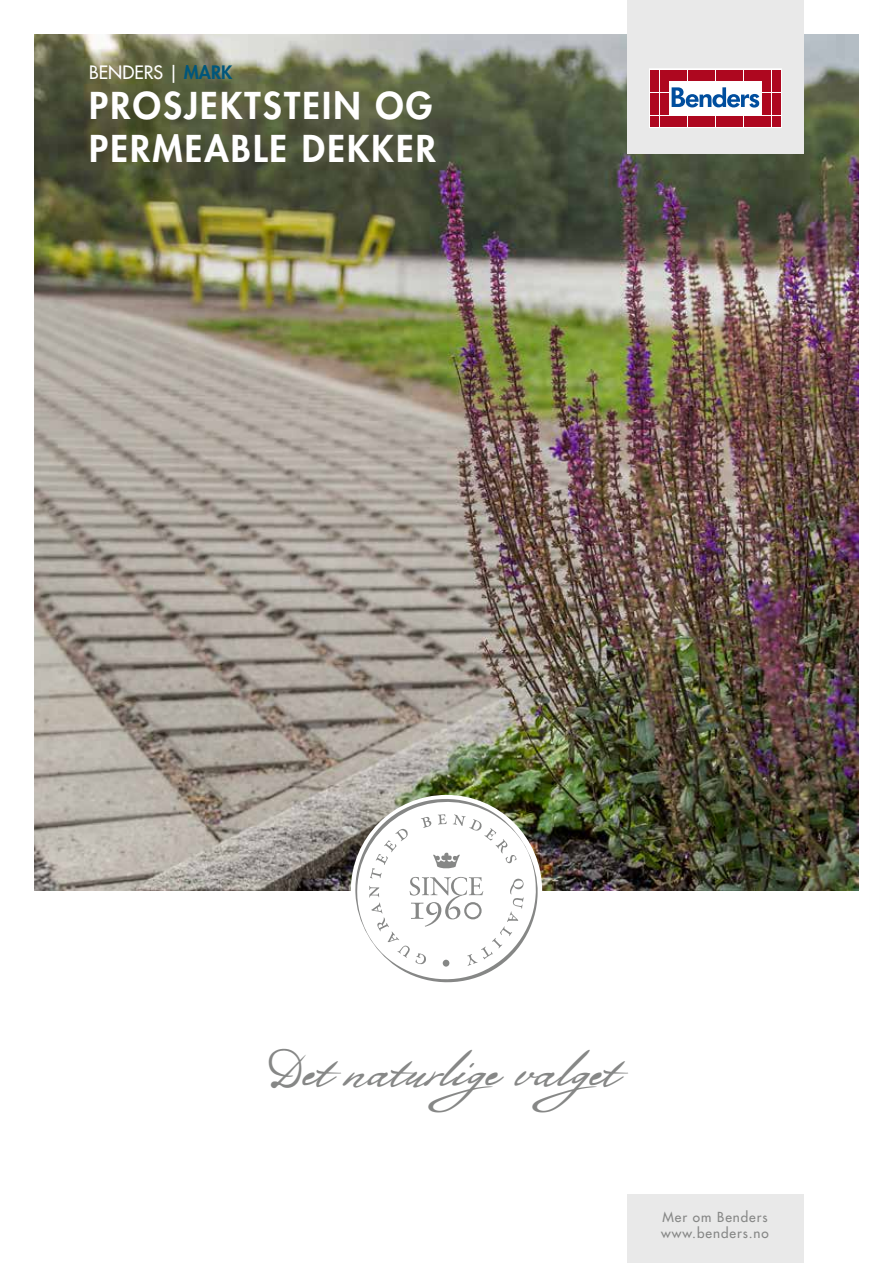
<style>
.page{position:relative;width:893px;height:1263px;background:#fff}
.page>*{position:absolute;margin:0;border:0;box-sizing:border-box;transform-origin:0 0}
.t1{font:48px "Bolivar";color:#868786}
.t2{font:800 36px/43.2px "Futura Std";letter-spacing:.06em;color:#fff}
.t3{font:500 18px "Futura Std";color:#fff}
.t4{font:500 13.5px/16.2px "Futura Std";letter-spacing:.07em;color:#868786}
.s1{font-weight:800;color:#00567b}
</style>
<div class="page">
<img style="left:34px;top:34px;width:825px;height:857px">
<div style="left:627px;top:1195px;width:177px;height:68px;background:#e9e9e9"></div>
<div style="left:627px;top:0;width:177px;height:153px;background:#e9e9e9"></div>
<svg style="left:651px;top:71px;width:128px;height:55px;fill:#fff"></svg>
<div style="left:649px;top:69px;width:132px;height:59px;border:1px solid #fff"></div>
<div style="left:651px;top:70px;width:8px;height:10px;background:#ae071f"></div>
<div style="left:660px;top:70px;width:8px;height:10px;background:#ae071f"></div>
<div style="left:651px;top:81px;width:8px;height:11px;background:#ae071f"></div>
<div style="left:660px;top:81px;width:8px;height:11px;background:#ae071f"></div>
<div style="left:651px;top:93px;width:8px;height:10px;background:#ae071f"></div>
<div style="left:660px;top:93px;width:8px;height:10px;background:#ae071f"></div>
<div style="left:651px;top:104px;width:8px;height:11px;background:#ae071f"></div>
<div style="left:660px;top:104px;width:8px;height:11px;background:#ae071f"></div>
<div style="left:651px;top:116px;width:8px;height:10px;background:#ae071f"></div>
<div style="left:660px;top:116px;width:8px;height:10px;background:#ae071f"></div>
<div style="left:669px;top:70px;width:8px;height:10px;background:#ae071f"></div>
<div style="left:679px;top:70px;width:8px;height:10px;background:#ae071f"></div>
<div style="left:688px;top:70px;width:8px;height:10px;background:#ae071f"></div>
<div style="left:697px;top:70px;width:9px;height:10px;background:#ae071f"></div>
<div style="left:707px;top:70px;width:8px;height:10px;background:#ae071f"></div>
<div style="left:716px;top:70px;width:8px;height:10px;background:#ae071f"></div>
<div style="left:725px;top:70px;width:9px;height:10px;background:#ae071f"></div>
<div style="left:735px;top:70px;width:8px;height:10px;background:#ae071f"></div>
<div style="left:744px;top:70px;width:8px;height:10px;background:#ae071f"></div>
<div style="left:753px;top:70px;width:9px;height:10px;background:#ae071f"></div>
<div style="left:669px;top:116px;width:8px;height:10px;background:#ae071f"></div>
<div style="left:679px;top:116px;width:8px;height:10px;background:#ae071f"></div>
<div style="left:688px;top:116px;width:8px;height:10px;background:#ae071f"></div>
<div style="left:697px;top:116px;width:9px;height:10px;background:#ae071f"></div>
<div style="left:707px;top:116px;width:8px;height:10px;background:#ae071f"></div>
<div style="left:716px;top:116px;width:8px;height:10px;background:#ae071f"></div>
<div style="left:725px;top:116px;width:9px;height:10px;background:#ae071f"></div>
<div style="left:735px;top:116px;width:8px;height:10px;background:#ae071f"></div>
<div style="left:744px;top:116px;width:8px;height:10px;background:#ae071f"></div>
<div style="left:753px;top:116px;width:9px;height:10px;background:#ae071f"></div>
<div style="left:763px;top:70px;width:8px;height:10px;background:#ae071f"></div>
<div style="left:772px;top:70px;width:8px;height:10px;background:#ae071f"></div>
<div style="left:763px;top:81px;width:8px;height:11px;background:#ae071f"></div>
<div style="left:772px;top:81px;width:8px;height:11px;background:#ae071f"></div>
<div style="left:763px;top:93px;width:8px;height:10px;background:#ae071f"></div>
<div style="left:772px;top:93px;width:8px;height:10px;background:#ae071f"></div>
<div style="left:763px;top:104px;width:8px;height:11px;background:#ae071f"></div>
<div style="left:772px;top:104px;width:8px;height:11px;background:#ae071f"></div>
<div style="left:763px;top:116px;width:8px;height:10px;background:#ae071f"></div>
<div style="left:772px;top:116px;width:8px;height:10px;background:#ae071f"></div>
<svg style="left:672px;top:87px;width:87px;height:21px"></svg>
<svg style="left:352px;top:795px;width:186px;height:188px"></svg>
<p class="t3" style="left:89px;top:61px;width:145px">BENDERS | <span class="s1">MARK</span></p>
<p class="t2" style="left:89px;top:84px;width:348px">PROSJEKTSTEIN OG<br>PERMEABLE DEKKER</p>
<h1 class="t1" style="left:275px;top:1040px;width:366px">Det naturlige valget</h1>
<p class="t4" style="left:661px;top:1209px;width:109px">Mer om Benders www.benders.no</p>
</div>
